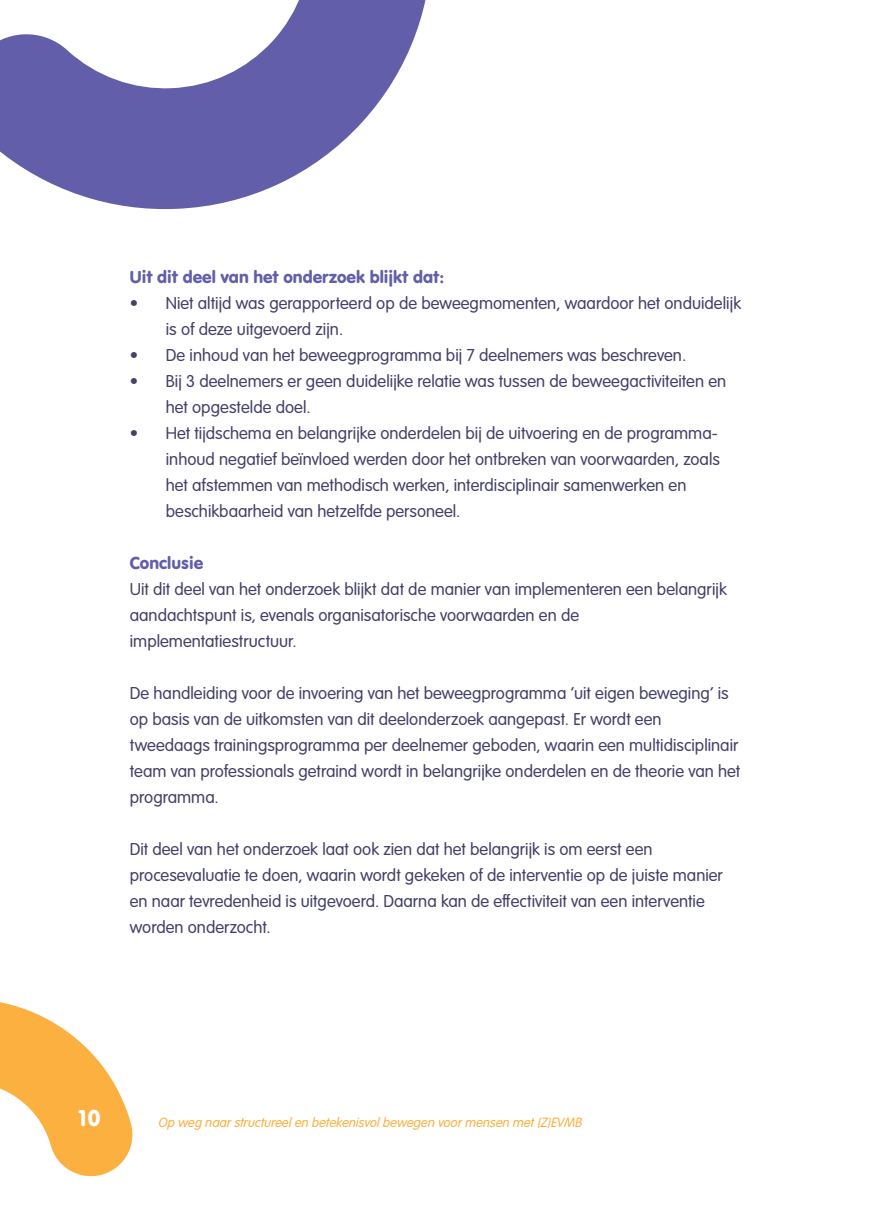
<style>
.page{position:relative;width:874px;height:1225px;background:#fff}
.page>*{position:absolute;margin:0;border:0;box-sizing:border-box;transform-origin:0 0}
.t1{font:24px "VAG Rundschrift D";color:#fff}
.t2{font:300 18px/26px "VAG Rundschrift D";color:#444168}
.t3{font:18px "VAG Rundschrift D";color:#625ea9}
.t4{font:italic 300 14px "VAG Rundschrift D";color:#fbb03f}
</style>
<div class="page">
<svg style="left:0;top:0;width:426px;height:209px;fill:#625ea9"></svg>
<svg style="left:0;top:1002px;width:133px;height:175px"></svg>
<p class="t3" style="left:130px;top:266px;width:316px">Uit dit deel van het onderzoek blijkt dat:</p>
<p class="t2" style="left:166px;top:290px;width:576px;text-indent:-36px">• Niet altijd was gerapporteerd op de beweegmomenten, waardoor het onduidelijk is of deze uitgevoerd zijn.</p>
<p class="t2" style="left:130px;top:342px;width:557px">• De inhoud van het beweegprogramma bij 7 deelnemers was beschreven.</p>
<p class="t2" style="left:166px;top:368px;width:561px;text-indent:-36px">• Bij 3 deelnemers er geen duidelijke relatie was tussen de beweegactiviteiten en het opgestelde doel.</p>
<p class="t2" style="left:166px;top:420px;width:555px;text-indent:-36px">• Het tijdschema en belangrijke onderdelen bij de uitvoering en de programma&shy;inhoud negatief beïnvloed werden door het ontbreken van voorwaarden, zoals het afstemmen van methodisch werken, interdisciplinair samenwerken en beschikbaarheid van hetzelfde personeel.</p>
<p class="t3" style="left:130px;top:552px;width:75px">Conclusie</p>
<p class="t2" style="left:130px;top:576px;width:598px">Uit dit deel van het onderzoek blijkt dat de manier van implementeren een belangrijk aandachtspunt is, evenals organisatorische voorwaarden en de implementatiestructuur.</p>
<p class="t2" style="left:130px;top:680px;width:611px">De handleiding voor de invoering van het beweegprogramma ‘uit eigen beweging’ is op basis van de uitkomsten van dit deelonderzoek aangepast. Er wordt een tweedaags trainingsprogramma per deelnemer geboden, waarin een multidisciplinair team van professionals getraind wordt in belangrijke onderdelen en de theorie van het programma.</p>
<p class="t2" style="left:130px;top:836px;width:594px">Dit deel van het onderzoek laat ook zien dat het belangrijk is om eerst een procesevaluatie te doen, waarin wordt gekeken of de interventie op de juiste manier en naar tevredenheid is uitgevoerd. Daarna kan de effectiviteit van een interventie worden onderzocht.</p>
<h1 class="t1" style="left:78px;top:1103px;width:24px">10</h1>
<p class="t4" style="left:159px;top:1112px;width:425px">Op weg naar structureel en betekenisvol bewegen voor mensen met (Z)EVMB</p>
</div>
